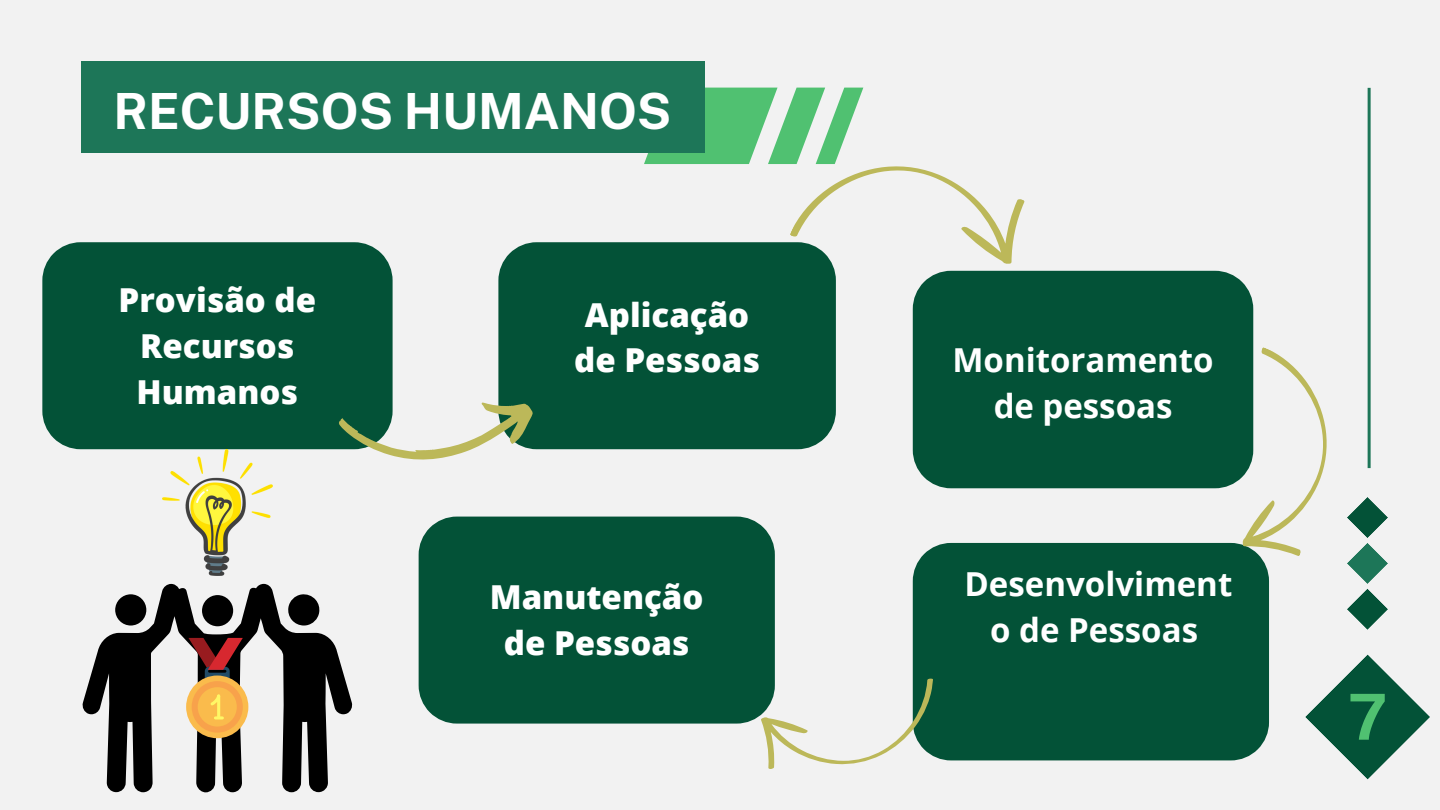
<style>
.page{position:relative;width:1440px;height:810px;background:#f2f2f2}
.page>*{position:absolute;margin:0;border:0;box-sizing:border-box;transform-origin:0 0}
.t1{font:700 63.4px "Public Sans";color:#50c171}
.t2{font:700 49.8px "Public Sans";color:#fff}
.t3{font:800 33px/45.8px "Open Sans";color:#fff;text-align:center}
.t4{font:700 33px/45.8px "Open Sans";color:#fff;text-align:center}
</style>
<div class="page">
<svg style="left:644px;top:88px;width:219px;height:76px"></svg>
<div style="left:81px;top:62px;width:623px;height:91px;background:#1d7658"></div>
<hr style="left:1368px;top:88px;width:3px;height:380px;background:#1d7658">
<svg style="left:1305px;top:654px;width:125px;height:126px"></svg>
<div style="left:42px;top:242px;width:351px;height:207px;background:#035237"></div>
<div style="left:913px;top:271px;width:340px;height:217px;background:#035237"></div>
<div style="left:913px;top:543px;width:356px;height:217px;background:#035237"></div>
<div style="left:498px;top:242px;width:338px;height:207px;background:#035237"></div>
<svg style="left:82px;top:584px;width:271px;height:208px"></svg>
<div style="left:186px;top:676px;width:62px;height:62px;background:#fabb4c;border-radius:50%"></div>
<div style="left:192px;top:681px;width:51px;height:52px;background:#f8a24b;border-radius:50%"></div>
<div style="left:198px;top:687px;width:39px;height:40px;background:#fabb4c;border-radius:50%"></div>
<svg style="left:188px;top:638px;width:55px;height:82px"></svg>
<img style="left:162px;top:449px;width:111px;height:126px">
<svg style="left:338px;top:392px;width:201px;height:68px"></svg>
<svg style="left:789px;top:122px;width:247px;height:196px"></svg>
<svg style="left:1194px;top:347px;width:194px;height:283px"></svg>
<svg style="left:762px;top:673px;width:171px;height:96px"></svg>
<div style="left:419px;top:517px;width:356px;height:207px;background:#035237"></div>
<h2 class="t2" style="left:113px;top:81px;width:560px">RECURSOS HUMANOS</h2>
<p class="t3" style="left:119px;top:277px;width:199px">Provisão de<br>Recursos<br>Humanos</p>
<p class="t3" style="left:574px;top:291px;width:187px">Aplicação de Pessoas</p>
<p class="t3" style="left:490px;top:574px;width:215px">Manutenção de Pessoas</p>
<p class="t4" style="left:953px;top:336px;width:263px">Monitoramento de pessoas</p>
<p class="t4" style="left:965px;top:561px;width:269px">Desenvolviment o de Pessoas</p>
<h1 class="t1" style="left:1348px;top:679px;width:41px">7</h1>
</div>
